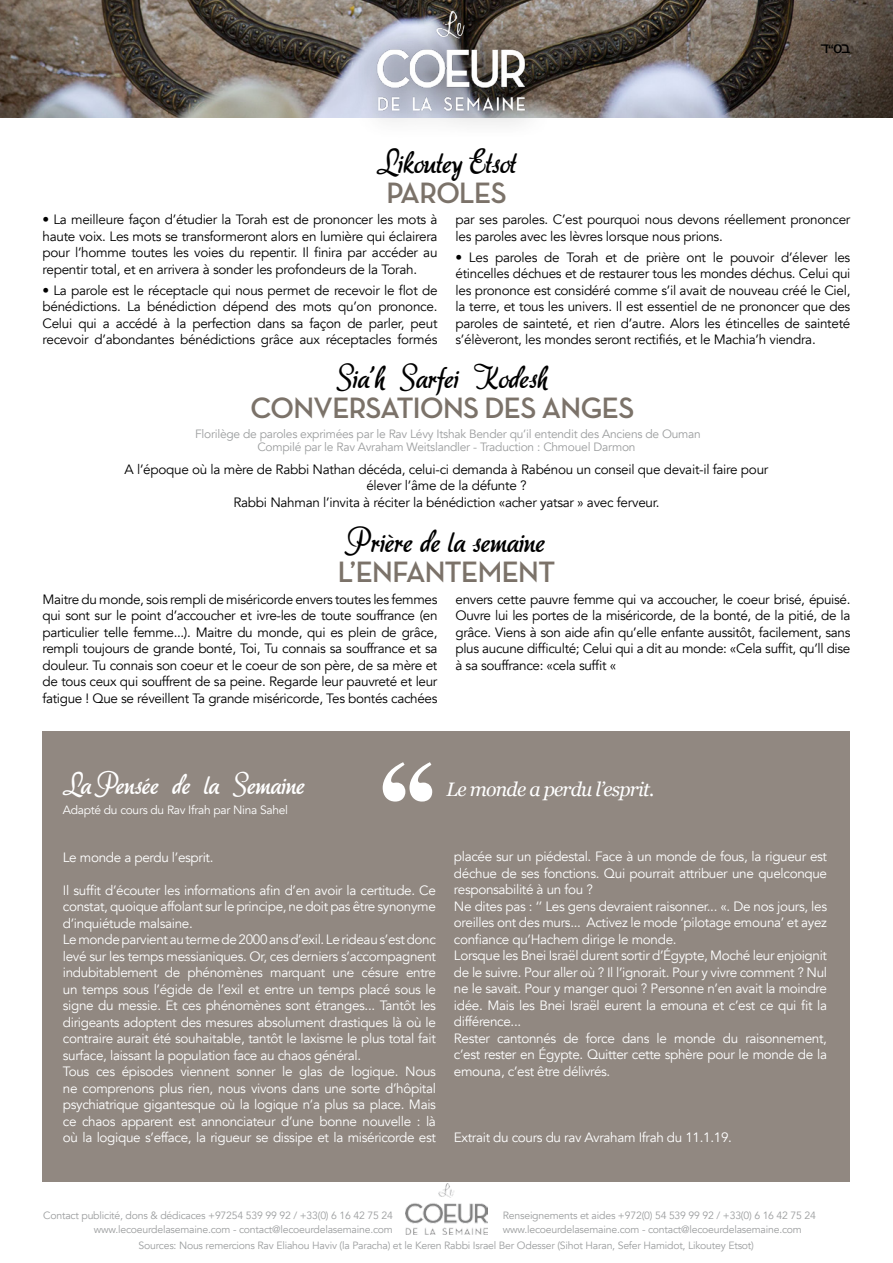
<style>
.page{position:relative;width:893px;height:1263px;background:#fff}
.page>*{position:absolute;margin:0;border:0;box-sizing:border-box;transform-origin:0 0}
.t1{font:30px "aka Dora";letter-spacing:-.01em;color:#000}
.t2{font:700 30px "Neutra Disp";letter-spacing:-.02em;color:#7b7269}
.t3{font:27px "aka Dora";letter-spacing:-.01em;color:#fff}
.t4{font:italic 19.5px "Georgia";letter-spacing:-.04em;color:#fff}
.t5{font:16.5px "Arial Hebrew";color:#000}
.t6{font:13.5px/16.5px "Avenir";letter-spacing:-.02em;color:#000;text-align:justify}
.t7{font:13.5px/16.5px "Avenir";letter-spacing:-.025em;color:#fff}
.t8{font:12px/13.5px "Avenir";letter-spacing:-.02em;color:#9c9e9f;text-align:center}
.t9{font:12px "Avenir";letter-spacing:-.025em;color:#fff}
.t10{font:10.5px/13.5px "Avenir";letter-spacing:-.02em;color:#9c9e9f}
</style>
<div class="page">
<img style="left:0;top:0;width:893px;height:118px">
<div style="left:43px;top:731px;width:807px;height:451px;background:#918881"></div>
<div style="left:352px;top:0;width:202px;height:140px;background:#000;opacity:.75"></div>
<img style="left:374px;top:6px;width:154px;height:116px">
<img style="left:406px;top:1183px;width:81px;height:51px">
<svg style="left:383px;top:762px;width:49px;height:39px"></svg>
<h1 class="t1" style="left:377px;top:142px;width:141px">Likoutey Etsot</h1>
<h1 class="t2" style="left:386px;top:176px;width:122px">PAROLES</h1>
<p class="t5" style="left:821px;top:39px;width:31px">בס”ד</p>
<p class="t6" style="left:43px;top:212px;width:396px">• La meilleure façon d’étudier la Torah est de prononcer les mots à haute voix. Les mots se transformeront alors en lumière qui éclairera pour l’homme toutes les voies du repentir. Il finira par accéder au repentir total, et en arrivera à sonder les profondeurs de la Torah.</p>
<p class="t6" style="left:43px;top:282px;width:396px">• La parole est le réceptacle qui nous permet de recevoir le flot de bénédictions. La bénédiction dépend des mots qu’on prononce.<br>Celui qui a accédé à la perfection dans sa façon de parler, peut recevoir d’abondantes bénédictions grâce aux réceptacles formés</p>
<p class="t6" style="left:455px;top:212px;width:396px">par ses paroles. C’est pourquoi nous devons réellement prononcer les paroles avec les lèvres lorsque nous prions.</p>
<p class="t6" style="left:455px;top:249px;width:396px">• Les paroles de Torah et de prière ont le pouvoir d’élever les étincelles déchues et de restaurer tous les mondes déchus. Celui qui les prononce est considéré comme s’il avait de nouveau créé le Ciel, la terre, et tous les univers. Il est essentiel de ne prononcer que des paroles de sainteté, et rien d’autre. Alors les étincelles de sainteté s’élèveront, les mondes seront rectifiés, et le Machia’h viendra.</p>
<h1 class="t1" style="left:336px;top:357px;width:213px">Sia’h Sarfei Kodesh</h1>
<h1 class="t2" style="left:250px;top:391px;width:385px">CONVERSATIONS DES ANGES</h1>
<p class="t8" style="left:195px;top:427px;width:507px">Florilège de paroles exprimées par le Rav Lévy Itshak Bender qu’il entendit des Anciens de Ouman<br>Compilé par le Rav Avraham Weitslandler - Traduction : Chmouel Darmon</p>
<p class="t6" style="left:125px;top:461px;width:645px;text-align:center">A l’époque où la mère de Rabbi Nathan décéda, celui-ci demanda à Rabénou un conseil que devait-il faire pour élever l’âme de la défunte ?<br>Rabbi Nahman l’invita à réciter la bénédiction «acher yatsar » avec ferveur.</p>
<h1 class="t1" style="left:348px;top:521px;width:199px">Prière de la semaine</h1>
<p class="t6" style="left:43px;top:591px;width:396px">Maitre du monde, sois rempli de miséricorde envers toutes les femmes qui sont sur le point d’accoucher et ivre-les de toute souffrance (en particulier telle femme...). Maitre du monde, qui es plein de grâce, rempli toujours de grande bonté, Toi, Tu connais sa souffrance et sa douleur. Tu connais son coeur et le coeur de son père, de sa mère et de tous ceux qui souffrent de sa peine. Regarde leur pauvreté et leur fatigue ! Que se réveillent Ta grande miséricorde, Tes bontés cachées</p>
<p class="t6" style="left:455px;top:591px;width:396px">envers cette pauvre femme qui va accoucher, le coeur brisé, épuisé.<br>Ouvre lui les portes de la miséricorde, de la bonté, de la pitié, de la grâce. Viens à son aide afin qu’elle enfante aussitôt, facilement, sans plus aucune difficulté; Celui qui a dit au monde: «Cela suffit, qu’ll dise à sa souffrance: «cela suffit «</p>
<h1 class="t2" style="left:338px;top:555px;width:219px">L’ENFANTEMENT</h1>
<h2 class="t3" style="left:63px;top:766px;width:244px">La Pensée de la Semaine</h2>
<h3 class="t4" style="left:446px;top:777px;width:209px">Le monde a perdu l’esprit.</h3>
<p class="t9" style="left:63px;top:802px;width:227px">Adapté du cours du Rav Ifrah par Nina Sahel</p>
<p class="t7" style="left:63px;top:849px;width:152px">Le monde a perdu l’esprit.</p>
<p class="t7" style="left:63px;top:882px;width:375px">Il suffit d’écouter les informations afin d’en avoir la certitude. Ce constat, quoique affolant sur le principe, ne doit pas être synonyme d’inquiétude malsaine.<br>Le monde parvient au terme de 2000 ans d’exil. Le rideau s’est donc levé sur les temps messianiques. Or, ces derniers s’accompagnent indubitablement de phénomènes marquant une césure entre un temps sous l’égide de l’exil et entre un temps placé sous le signe du messie. Et ces phénomènes sont étranges... Tantôt les dirigeants adoptent des mesures absolument drastiques là où le contraire aurait été souhaitable, tantôt le laxisme le plus total fait surface, laissant la population face au chaos général.<br>Tous ces épisodes viennent sonner le glas de logique. Nous ne comprenons plus rien, nous vivons dans une sorte d’hôpital psychiatrique gigantesque où la logique n’a plus sa place. Mais ce chaos apparent est annonciateur d’une bonne nouvelle : là où la logique s’efface, la rigueur se dissipe et la miséricorde est</p>
<p class="t7" style="left:454px;top:849px;width:375px">placée sur un piédestal. Face à un monde de fous, la rigueur est déchue de ses fonctions. Qui pourrait attribuer une quelconque responsabilité à un fou ?<br>Ne dites pas : ‘’ Les gens devraient raisonner... «. De nos jours, les oreilles ont des murs... Activez le mode ‘pilotage emouna’ et ayez confiance qu’Hachem dirige le monde.<br>Lorsque les Bnei Israël durent sortir d’Égypte, Moché leur enjoignit de le suivre. Pour aller où ? Il l’ignorait. Pour y vivre comment ? Nul ne le savait. Pour y manger quoi ? Personne n’en avait la moindre idée. Mais les Bnei Israël eurent la emouna et c’est ce qui fit la différence...<br>Rester cantonnés de force dans le monde du raisonnement, c’est rester en Égypte. Quitter cette sphère pour le monde de la emouna, c’est être délivrés.</p>
<p class="t7" style="left:454px;top:1129px;width:279px">Extrait du cours du rav Avraham Ifrah du 11.1.19.</p>
<p class="t10" style="left:43px;top:1209px;width:351px;text-align:right">Contact publicité, dons &amp; dédicaces +97254 539 99 92 / +33(0) 6 16 42 75 24 www.lecoeurdelasemaine.com - contact@lecoeurdelasemaine.com</p>
<p class="t10" style="left:503px;top:1209px;width:315px">Renseignements et aides +972(0) 54 539 99 92 / +33(0) 6 16 42 75 24 www.lecoeurdelasemaine.com - contact@lecoeurdelasemaine.com</p>
<p class="t10" style="left:139px;top:1239px;width:617px">Sources: Nous remercions Rav Eliahou Haviv (la Paracha) et le Keren Rabbi Israel Ber Odesser (Sihot Haran, Sefer Hamidot, Likoutey Etsot)</p>
</div>
